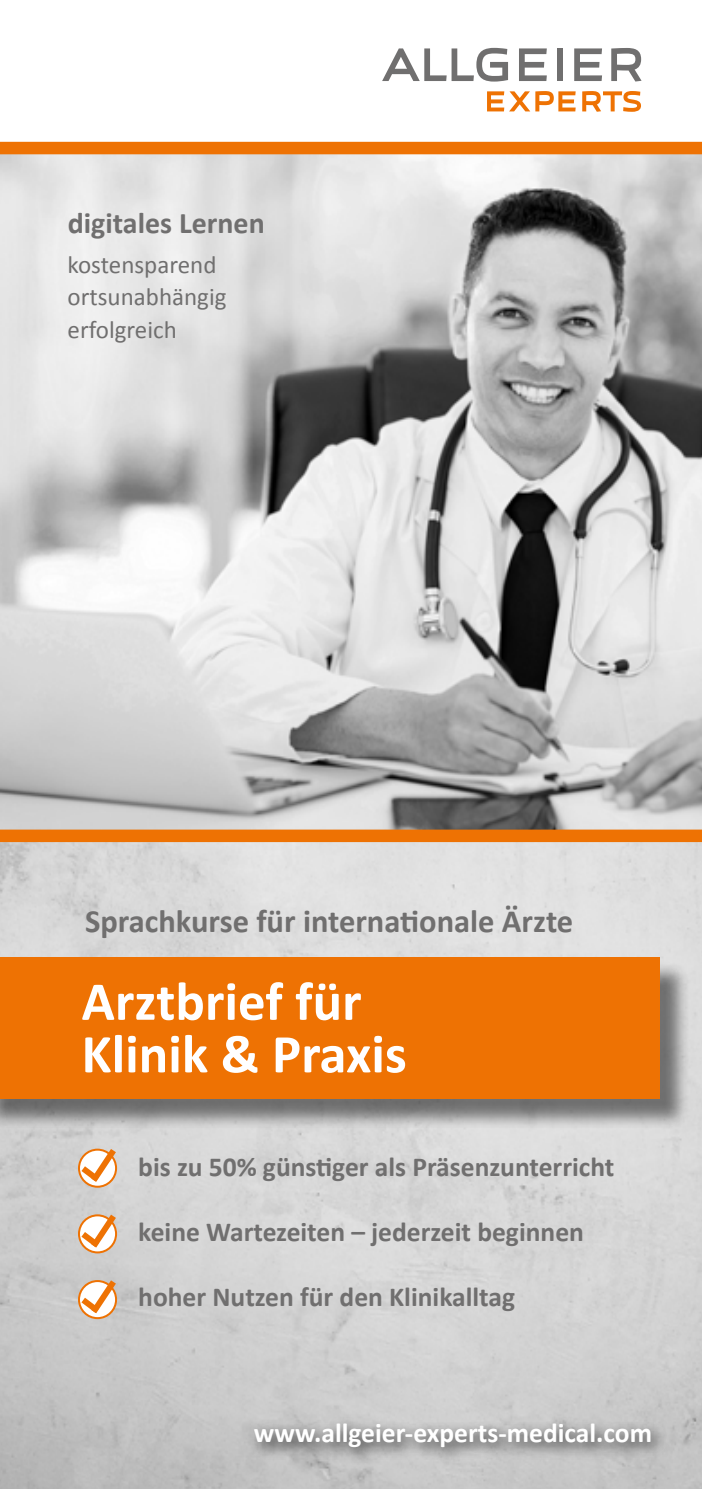
<style>
.page{position:relative;width:702px;height:1489px;background:#fff}
.page>*{position:absolute;margin:0;border:0;box-sizing:border-box;transform-origin:0 0}
.t1{font:700 55px/52.5px "Calibri";color:#fff}
.t2{font:700 32.5px "Calibri";color:#706f6f}
.t3{font:700 30px "Calibri";color:#706f6f}
.t4{font:700 27.5px "Calibri";color:#706f6f}
.t5{font:700 27.5px "Calibri";color:#fff}
.t6{font:25px/32.5px "Calibri";color:#706f6f}
</style>
<div class="page">
<img style="left:0;top:842px;width:702px;height:646px">
<img style="left:0;top:154px;width:702px;height:675px">
<svg style="left:519px;top:48px;width:28px;height:33px"></svg>
<div style="left:557px;top:48px;width:6px;height:33px;background:#706f6f"></div>
<svg style="left:574px;top:48px;width:28px;height:33px"></svg>
<svg style="left:611px;top:48px;width:30px;height:34px"></svg>
<svg style="left:382px;top:48px;width:126px;height:34px"></svg>
<svg style="left:582px;top:91px;width:59px;height:21px"></svg>
<svg style="left:487px;top:91px;width:88px;height:20px"></svg>
<div style="left:0;top:142px;width:702px;height:12px;background:#ee7203"></div>
<div style="left:0;top:829px;width:702px;height:13px;background:#ee7203"></div>
<div style="left:0;top:960px;width:690px;height:170px;background:#000;opacity:.5"></div>
<div style="left:0;top:957px;width:659px;height:141px;background:#ee7203"></div>
<div style="left:247px;top:1415px;width:422px;height:50px;background:#000;opacity:.75"></div>
<svg style="left:75px;top:1142px;width:47px;height:46px"></svg>
<svg style="left:75px;top:1207px;width:47px;height:46px"></svg>
<svg style="left:75px;top:1273px;width:47px;height:46px"></svg>
<p class="t3" style="left:68px;top:204px;width:198px">digitales Lernen</p>
<p class="t6" style="left:68px;top:248px;width:160px">kostensparend ortsunabhängig erfolgreich</p>
<p class="t2" style="left:85px;top:900px;width:489px">Sprachkurse für internationale Ärzte</p>
<h1 class="t1" style="left:81px;top:975px;width:327px">Arztbrief für<br>Klinik &amp; Praxis</h1>
<p class="t4" style="left:138px;top:1149px;width:477px">bis zu 50% günstiger als Präsenzunterricht</p>
<p class="t4" style="left:138px;top:1214px;width:447px">keine Wartezeiten – jederzeit beginnen</p>
<p class="t4" style="left:138px;top:1279px;width:378px">hoher Nutzen für den Klinikalltag</p>
<p class="t5" style="left:254px;top:1415px;width:400px">www.allgeier-experts-medical.com</p>
</div>
